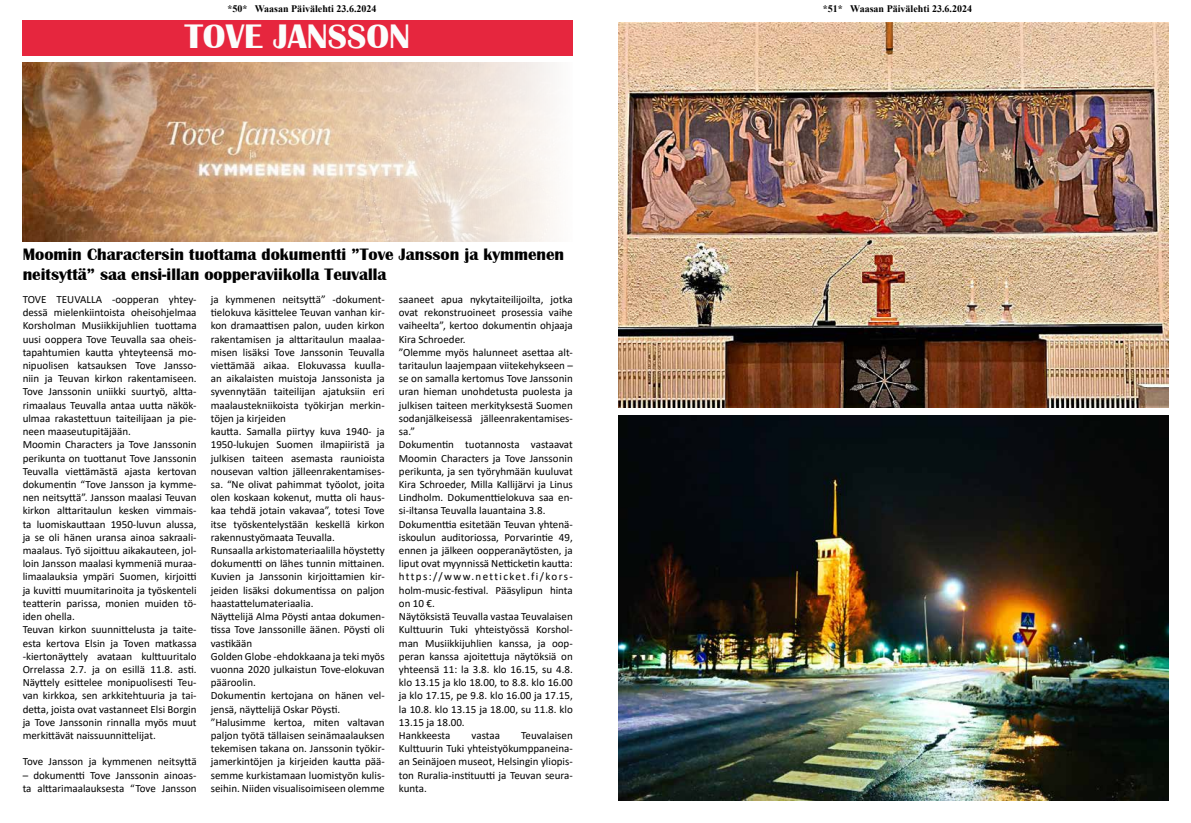
<style>
.page{position:relative;width:1191px;height:823px;background:#fff}
.page>*{position:absolute;margin:0;border:0;box-sizing:border-box;transform-origin:0 0}
.t1{font:700 35px "Britannic";color:#fbfdfc}
.t2{font:700 17px/20.4px "Britannic";color:#000}
.t3{font:11px/13.2px "Calibri";color:#000}
.t4{font:700 10px "Times New Roman";color:#000}
</style>
<div class="page">
<img style="left:618px;top:23px;width:550px;height:384px">
<img style="left:618px;top:415px;width:550px;height:384px">
<div style="left:22px;top:20px;width:551px;height:35px;background:#e6263e"></div>
<img style="left:23px;top:63px;width:532px;height:178px">
<p class="t4" style="left:227px;top:2px;width:150px">*50* Waasan Päivälehti 23.6.2024</p>
<p class="t4" style="left:823px;top:2px;width:150px">*51* Waasan Päivälehti 23.6.2024</p>
<h1 class="t1" style="left:185px;top:17px;width:227px">TOVE JANSSON</h1>
<h2 class="t2" style="left:23px;top:244px;width:543px">Moomin Charactersin tuottama dokumentti ”Tove Jansson ja kymmenen neitsyttä” saa ensi-illan oopperaviikolla Teuvalla</h2>
<p class="t3" style="left:23px;top:292px;width:175px">TOVE TEUVALLA -oopperan yhtey&shy;dessä mielenkiintoista oheisohjelmaa Korsholman Musiikkijuhlien tuottama uusi ooppera Tove Teuvalla saa oheis&shy;tapahtumien kautta yhteyteensä mo&shy;nipuolisen katsauksen Tove Jansso&shy;niin ja Teuvan kirkon rakentamiseen.<br>Tove Janssonin uniikki suurtyö, altta&shy;rimaalaus Teuvalla antaa uutta näkök&shy;ulmaa rakastettuun taiteilijaan ja pie&shy;neen maaseutupitäjään.<br>Moomin Characters ja Tove Janssonin perikunta on tuottanut Tove Janssonin Teuvalla viettämästä ajasta kertovan dokumentin “Tove Jansson ja kymme&shy;nen neitsyttä”. Jansson maalasi Teuvan kirkon alttaritaulun kesken vimmais&shy;ta luomiskauttaan 1950-luvun alussa, ja se oli hänen uransa ainoa sakraali&shy;maalaus. Työ sijoittuu aikakauteen, jol&shy;loin Jansson maalasi kymmeniä muraa&shy;limaalauksia ympäri Suomen, kirjoitti ja kuvitti muumitarinoita ja työskenteli teatterin parissa, monien muiden tö&shy;iden ohella.<br>Teuvan kirkon suunnittelusta ja taite&shy;esta kertova Elsin ja Toven matkassa -kiertonäyttely avataan kulttuuritalo Orrelassa 2.7. ja on esillä 11.8. asti.<br>Näyttely esittelee monipuolisesti Teu&shy;van kirkkoa, sen arkkitehtuuria ja tai&shy;detta, joista ovat vastanneet Elsi Borgin ja Tove Janssonin rinnalla myös muut merkittävät naissuunnittelijat.</p>
<p class="t3" style="left:23px;top:754px;width:175px">Tove Jansson ja kymmenen neitsyttä</p>
<p class="t3" style="left:23px;top:767px;width:175px">– dokumentti Tove Janssonin ainoas&shy;ta alttarimaalauksesta “Tove Jansson</p>
<p class="t3" style="left:211px;top:292px;width:175px">ja kymmenen neitsyttä” -dokument&shy;tielokuva käsittelee Teuvan vanhan kir&shy;kon dramaattisen palon, uuden kirkon rakentamisen ja alttaritaulun maalaa&shy;misen lisäksi Tove Janssonin Teuvalla viettämää aikaa. Elokuvassa kuulla&shy;an aikalaisten muistoja Janssonista ja syvennytään taiteilijan ajatuksiin eri maalaustekniikoista työkirjan merkin&shy;töjen ja kirjeiden<br>kautta. Samalla piirtyy kuva 1940- ja 1950-lukujen Suomen ilmapiiristä ja julkisen taiteen asemasta raunioista nousevan valtion jälleenrakentamises&shy;sa. “Ne olivat pahimmat työolot, joita olen koskaan kokenut, mutta oli haus&shy;kaa tehdä jotain vakavaa”, totesi Tove itse työskentelystään keskellä kirkon rakennustyömaata Teuvalla.<br>Runsaalla arkistomateriaalilla höystetty dokumentti on lähes tunnin mittainen.<br>Kuvien ja Janssonin kirjoittamien kir&shy;jeiden lisäksi dokumentissa on paljon haastattelumateriaalia.<br>Näyttelijä Alma Pöysti antaa dokumen&shy;tissa Tove Janssonille äänen. Pöysti oli vastikään<br>Golden Globe -ehdokkaana ja teki myös vuonna 2020 julkaistun Tove-elokuvan pääroolin.<br>Dokumentin kertojana on hänen vel&shy;jensä, näyttelijä Oskar Pöysti. ”Halusimme kertoa, miten valtavan paljon työtä tällaisen seinämaalauksen tekemisen takana on. Janssonin työkir&shy;jamerkintöjen ja kirjeiden kautta pää&shy;semme kurkistamaan luomistyön kulis&shy;seihin. Niiden visualisoimiseen olemme</p>
<p class="t3" style="left:399px;top:292px;width:175px">saaneet apua nykytaiteilijoilta, jotka ovat rekonstruoineet prosessia vaihe vaiheelta”, kertoo dokumentin ohjaaja Kira Schroeder.<br>”Olemme myös halunneet asettaa alt&shy;taritaulun laajempaan viitekehykseen – se on samalla kertomus Tove Janssonin uran hieman unohdetusta puolesta ja julkisen taiteen merkityksestä Suomen sodanjälkeisessä jälleenrakentamises&shy;sa.”<br>Dokumentin tuotannosta vastaavat Moomin Characters ja Tove Janssonin perikunta, ja sen työryhmään kuuluvat Kira Schroeder, Milla Kallijärvi ja Linus Lindholm. Dokumenttielokuva saa en&shy;si-iltansa Teuvalla lauantaina 3.8.<br>Dokumenttia esitetään Teuvan yhtenä&shy;iskoulun auditoriossa, Porvarintie 49, ennen ja jälkeen oopperanäytösten, ja liput ovat myynnissä Netticketin kautta: https://www.netticket.fi/kors&shy;holm-music-festival. Pääsylipun hinta on 10 €.<br>Näytöksistä Teuvalla vastaa Teuvalaisen Kulttuurin Tuki yhteistyössä Korshol&shy;man Musiikkijuhlien kanssa, ja oop&shy;peran kanssa ajoitettuja näytöksiä on yhteensä 11: la 3.8. klo 16.15, su 4.8. klo 13.15 ja klo 18.00, to 8.8. klo 16.00 ja klo 17.15, pe 9.8. klo 16.00 ja 17.15, la 10.8. klo 13.15 ja 18.00, su 11.8. klo 13.15 ja 18.00.<br>Hankkeesta</p>
<p class="t3" style="left:399px;top:728px;width:175px;text-align:justify;text-indent:122px">Teuvalaisen Kulttuurin Tuki yhteistyökumppaneina&shy;an Seinäjoen museot, Helsingin yliopis&shy;ton Ruralia-instituutti ja Teuvan seura&shy;kunta.</p>
<p class="t3" style="left:471px;top:728px;width:30px">vastaa</p>
</div>
